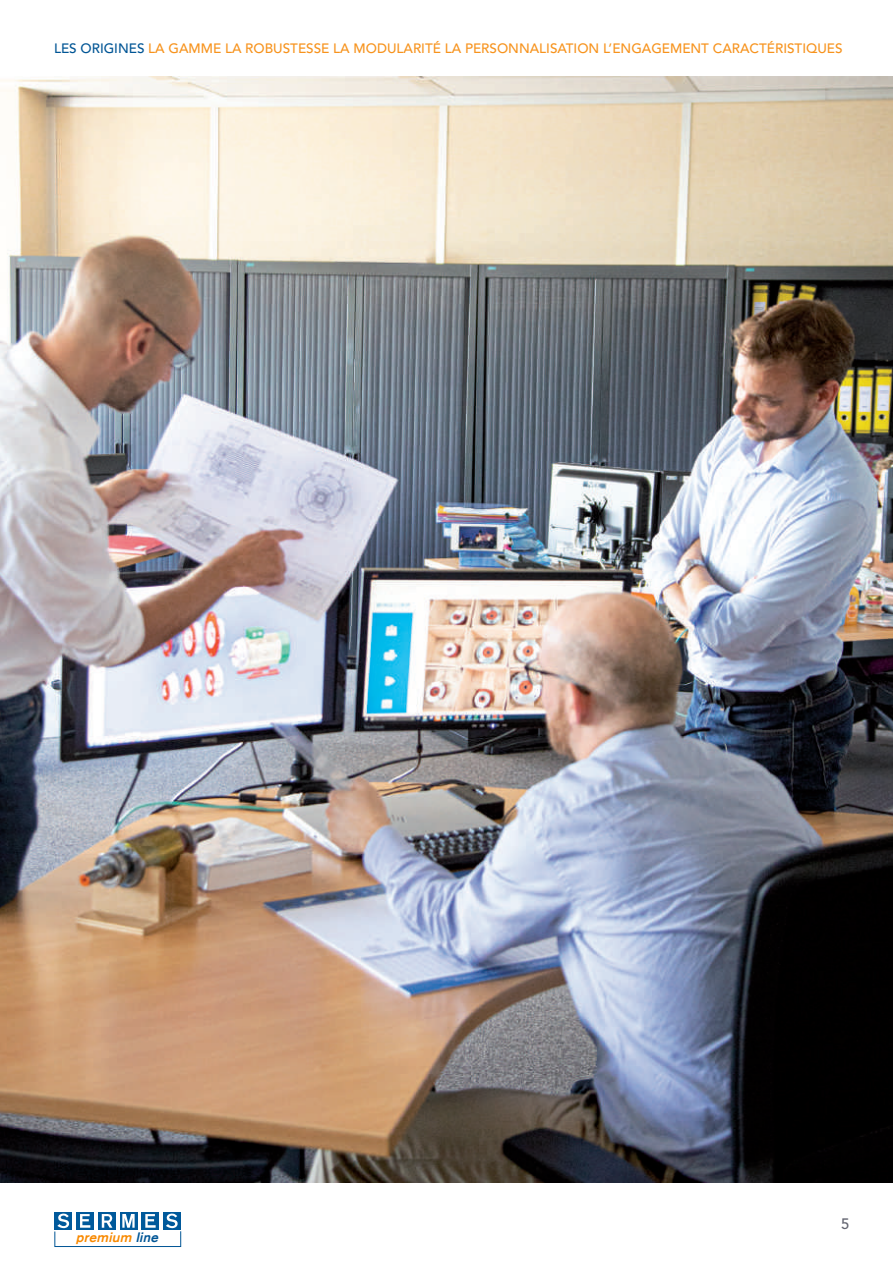
<style>
.page{position:relative;width:893px;height:1263px;background:#fff}
.page>*{position:absolute;margin:0;border:0;box-sizing:border-box;transform-origin:0 0}
.t1{font:500 15px "Avenir";color:#636571}
.t2{font:500 13.5px "Avenir";color:#f7931d}
.t3{font:italic 700 13.35px "Basic Commercial LT";letter-spacing:.02em;color:#f88900}
.s1{color:#005595}
</style>
<div class="page">
<div style="left:142px;top:1212px;width:17px;height:18px;background:#00599b"></div>
<div style="left:163px;top:1212px;width:18px;height:18px;background:#00599b"></div>
<div style="left:55px;top:1212px;width:17px;height:18px;background:#00599b"></div>
<div style="left:76px;top:1212px;width:18px;height:18px;background:#00599b"></div>
<div style="left:98px;top:1212px;width:18px;height:18px;background:#00599b"></div>
<div style="left:120px;top:1212px;width:17px;height:18px;background:#00599b"></div>
<svg style="left:57px;top:1213px;width:12px;height:15px"></svg>
<svg style="left:145px;top:1214px;width:11px;height:14px"></svg>
<svg style="left:80px;top:1214px;width:10px;height:14px"></svg>
<svg style="left:122px;top:1214px;width:13px;height:14px"></svg>
<svg style="left:102px;top:1214px;width:10px;height:14px"></svg>
<svg style="left:166px;top:1213px;width:12px;height:15px"></svg>
<div style="left:55px;top:1231px;width:126px;height:16px;border:1px solid #005595"></div>
<img style="left:0;top:77px;width:893px;height:1105px">
<p class="t2" style="left:54px;top:40px;width:790px"><span class="s1">LES ORIGINES</span> LA GAMME LA ROBUSTESSE LA MODULARITÉ LA PERSONNALISATION L’ENGAGEMENT CARACTÉRISTIQUES</p>
<p class="t3" style="left:77px;top:1229px;width:83px">premium <span class="s1">line</span></p>
<p class="t1" style="left:841px;top:1215px;width:10px">5</p>
</div>
